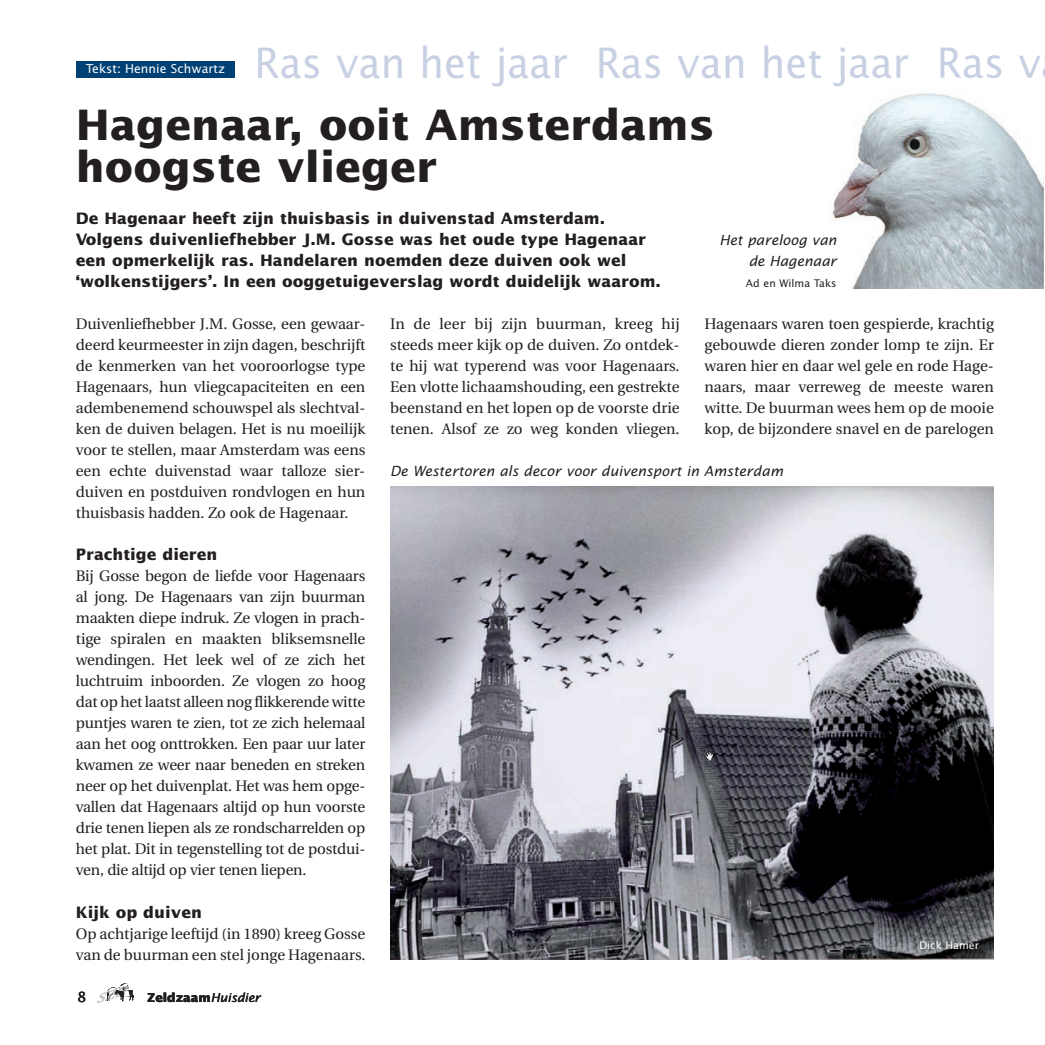
<style>
.page{position:relative;width:1045px;height:1045px;background:#fff}
.page>*{position:absolute;margin:0;border:0;box-sizing:border-box;transform-origin:0 0}
.t1{font:700 42px/42px "Lucida Sans";color:#231f20}
.t2{font:42px "Lucida Sans";color:#c8d1e3;scale:.95 1}
.t3{font:700 15.75px/21px "Lucida Sans";color:#231f20}
.t4{font:15.22px/21px "Utopia";color:#231f20;text-align:justify}
.t5{font:italic 14px/21px "Lucida Sans";color:#231f20;text-align:right}
.t6{font:14px "Lucida Sans";color:#231f20}
.t7{font:12.25px "Lucida Sans";color:#fff}
.t8{font:700 12.25px "Lucida Sans";color:#231f20}
.t9{font:10.5px "Lucida Sans";color:#231f20}
.t10{font:10.5px "Lucida Sans";color:#fff}
.s1{font-weight:400;font-style:italic}
</style>
<div class="page">
<svg style="left:98px;top:983px;width:36px;height:20px"></svg>
<div style="left:76px;top:61px;width:159px;height:16px;background:#004175"></div>
<img style="left:814px;top:77px;width:229px;height:211px">
<img style="left:390px;top:486px;width:604px;height:473px">
<p class="t7" style="left:86px;top:61px;width:141px">Tekst: Hennie Schwartz</p>
<h1 class="t2" style="left:254px;top:37px;width:829px">Ras van het jaar Ras van het jaar Ras v</h1>
<h1 class="t1" style="left:76px;top:103px;width:640px">Hagenaar, ooit Amsterdams hoogste vlieger</h1>
<p class="t3" style="left:76px;top:208px;width:586px">De Hagenaar heeft zijn thuisbasis in duivenstad Amsterdam.<br>Volgens duivenliefhebber J.M. Gosse was het oude type Hagenaar een opmerkelijk ras. Handelaren noemden deze duiven ook wel ‘wolkenstijgers’. In een ooggetuigeverslag wordt duidelijk waarom.</p>
<p class="t5" style="left:719px;top:229px;width:119px">Het pareloog van de Hagenaar</p>
<p class="t9" style="left:746px;top:277px;width:92px">Ad en Wilma Taks</p>
<p class="t4" style="left:76px;top:314px;width:291px">Duivenliefhebber J.M. Gosse, een gewaar&shy;deerd keurmeester in zijn dagen, beschrijft de kenmerken van het vooroorlogse type Hagenaars, hun vliegcapaciteiten en een adembenemend schouwspel als slechtval&shy;ken de duiven belagen. Het is nu moeilijk voor te stellen, maar Amsterdam was eens een echte duivenstad waar talloze sier&shy;duiven en postduiven rondvlogen en hun thuisbasis hadden. Zo ook de Hagenaar.</p>
<p class="t3" style="left:76px;top:544px;width:143px">Prachtige dieren</p>
<p class="t4" style="left:76px;top:566px;width:291px">Bij Gosse begon de liefde voor Hagenaars al jong. De Hagenaars van zijn buurman maakten diepe indruk. Ze vlogen in prach&shy;tige spiralen en maakten bliksemsnelle wendingen. Het leek wel of ze zich het luchtruim inboorden. Ze vlogen zo hoog dat op het laatst alleen nog flikkerende witte puntjes waren te zien, tot ze zich helemaal aan het oog onttrokken. Een paar uur later kwamen ze weer naar beneden en streken neer op het duivenplat. Het was hem opge&shy;vallen dat Hagenaars altijd op hun voorste drie tenen liepen als ze rondscharrelden op het plat. Dit in tegenstelling tot de postdui&shy;ven, die altijd op vier tenen liepen.</p>
<p class="t3" style="left:76px;top:901px;width:128px">Kijk op duiven</p>
<p class="t4" style="left:76px;top:923px;width:291px">Op achtjarige leeftijd (in 1890) kreeg Gosse van de buurman een stel jonge Hagenaars.</p>
<p class="t6" style="left:78px;top:988px;width:10px">8</p>
<p class="t8" style="left:147px;top:989px;width:115px">Zeldzaam<span class="s1">Huisdier</span></p>
<p class="t4" style="left:390px;top:314px;width:291px">In de leer bij zijn buurman, kreeg hij steeds meer kijk op de duiven. Zo ontdek&shy;te hij wat typerend was voor Hagenaars.<br>Een vlotte lichaamshouding, een gestrekte beenstand en het lopen op de voorste drie tenen. Alsof ze zo weg konden vliegen.</p>
<p class="t4" style="left:704px;top:314px;width:291px">Hagenaars waren toen gespierde, krachtig gebouwde dieren zonder lomp te zijn. Er waren hier en daar wel gele en rode Hage&shy;naars, maar verreweg de meeste waren witte. De buurman wees hem op de mooie kop, de bijzondere snavel en de parelogen</p>
<p class="t5" style="left:390px;top:460px;width:394px">De Westertoren als decor voor duivensport in Amsterdam</p>
<p class="t10" style="left:919px;top:938px;width:61px">Dick Hamer</p>
</div>
